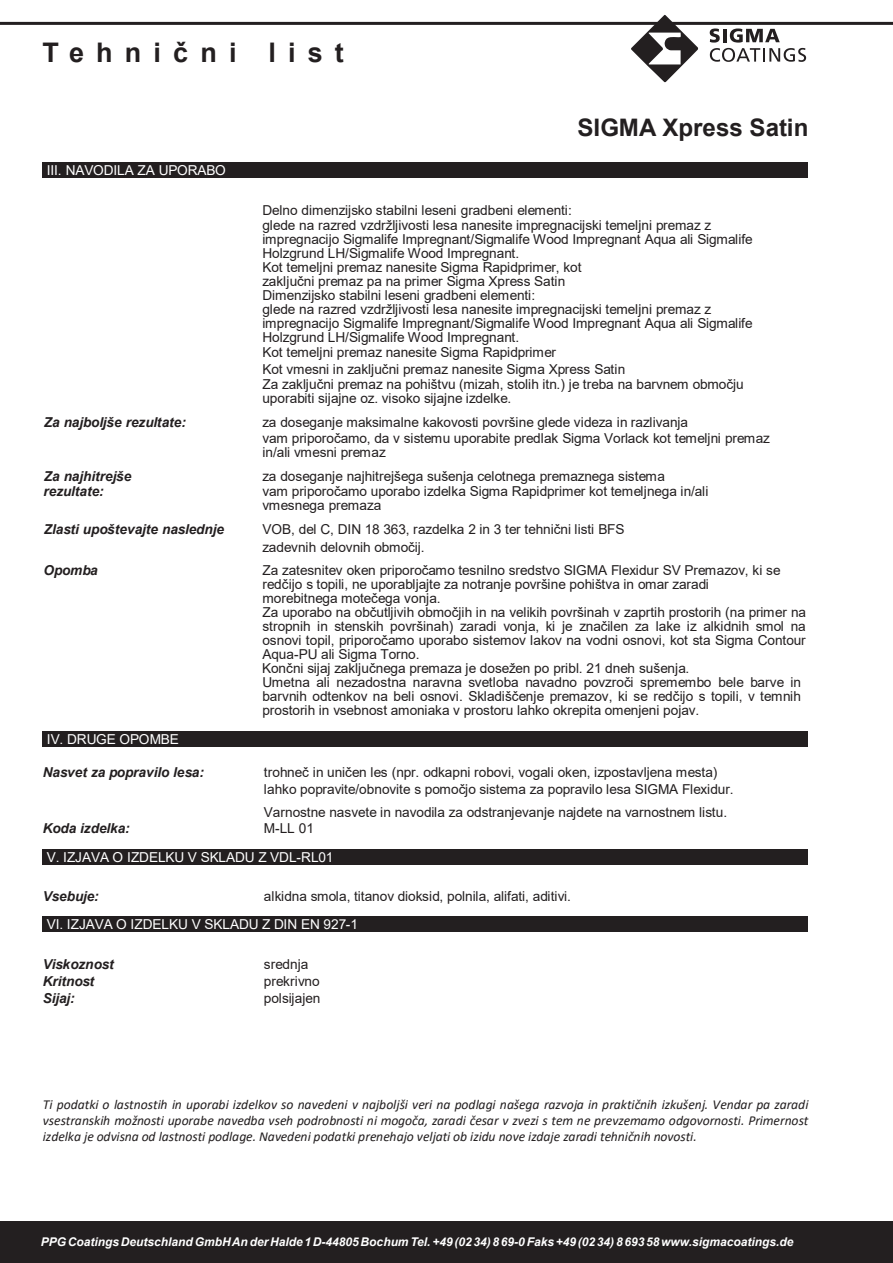
<style>
.page{position:relative;width:893px;height:1263px;background:#fff}
.page>*{position:absolute;margin:0;border:0;box-sizing:border-box;transform-origin:0 0}
.t1{font:700 27px "Arial";letter-spacing:.45em;color:#231f20}
.t2{font:700 26.25px "Arial";letter-spacing:.5em;color:#231f20}
.t3{font:700 24.15px "Arial";color:#231f20}
.t4{font:13.65px/14px "Arial";letter-spacing:-.005em;color:#231f20}
.t5{font:italic 13.65px/15.6px "Calibri";letter-spacing:-.01em;color:#231f20;text-align:justify}
.t6{font:italic 700 13.65px "Arial";letter-spacing:-.005em;color:#231f20}
.t7{font:13.65px "Arial";letter-spacing:-.01em;color:#fff}
.t8{font:italic 13.65px "Lucida Sans";color:#fff}
.t9{font:italic 700 12px "Arial";color:#fff}
</style>
<div class="page">
<div style="left:0;top:1221px;width:893px;height:42px;background:#231f20"></div>
<hr style="left:0;top:22px;width:893px;height:3px;background:#231f20">
<svg style="left:631px;top:15px;width:67px;height:67px"></svg>
<svg style="left:710px;top:29px;width:96px;height:33px"></svg>
<div style="left:43px;top:162px;width:765px;height:16px;background:#231f20"></div>
<div style="left:43px;top:731px;width:765px;height:16px;background:#231f20"></div>
<div style="left:43px;top:849px;width:765px;height:16px;background:#231f20"></div>
<div style="left:43px;top:916px;width:765px;height:15px;background:#231f20"></div>
<h2 class="t2" style="left:42px;top:33px;width:39px">T e</h2>
<h2 class="t2" style="left:123px;top:33px;width:141px">hnični</h2>
<h1 class="t1" style="left:43px;top:33px;width:303px">Tehnični list</h1>
<p class="t7" style="left:47px;top:161px;width:181px">III. NAVODILA ZA UPORABO</p>
<h3 class="t3" style="left:577px;top:110px;width:233px">SIGMA Xpress Satin</h3>
<p class="t4" style="left:262px;top:202px;width:451px;line-height:15.5px">Delno dimenzijsko stabilni leseni gradbeni elementi:<br>glede na razred vzdržljivosti lesa nanesite impregnacijski temeljni premaz z</p>
<p class="t4" style="left:262px;top:232px;width:492px">impregnacijo Sigmalife Impregnant/Sigmalife Wood Impregnant Aqua ali Sigmalife Holzgrund LH/Sigmalife Wood Impregnant.<br>Kot temeljni premaz nanesite Sigma Rapidprimer, kot<br>zaključni premaz pa na primer Sigma Xpress Satin<br>Dimenzijsko stabilni leseni gradbeni elementi:<br>glede na razred vzdržljivosti lesa nanesite impregnacijski temeljni premaz z impregnacijo Sigmalife Impregnant/Sigmalife Wood Impregnant Aqua ali Sigmalife Holzgrund LH/Sigmalife Wood Impregnant.<br>Kot temeljni premaz nanesite Sigma Rapidprimer</p>
<p class="t4" style="left:262px;top:362px;width:483px;line-height:14.5px">Kot vmesni in zaključni premaz nanesite Sigma Xpress Satin<br>Za zaključni premaz na pohištvu (mizah, stolih itn.) je treba na barvnem območju uporabiti sijajne oz. visoko sijajne izdelke.</p>
<p class="t6" style="left:44px;top:413px;width:144px">Za najboljše rezultate:</p>
<p class="t4" style="left:262px;top:414px;width:509px;line-height:15.9px">za doseganje maksimalne kakovosti površine glede videza in razlivanja<br>vam priporočamo, da v sistemu uporabite predlak Sigma Vorlack kot temeljni premaz</p>
<p class="t4" style="left:262px;top:445px;width:125px">in/ali vmesni premaz</p>
<p class="t6" style="left:44px;top:467px;width:89px">Za najhitrejše</p>
<p class="t4" style="left:262px;top:469px;width:404px">za doseganje najhitrejšega sušenja celotnega premaznega sistema</p>
<p class="t6" style="left:44px;top:482px;width:62px">rezultate:</p>
<p class="t4" style="left:262px;top:484px;width:447px">vam priporočamo uporabo izdelka Sigma Rapidprimer kot temeljnega in/ali vmesnega premaza</p>
<p class="t6" style="left:44px;top:520px;width:182px">Zlasti upoštevajte naslednje</p>
<p class="t4" style="left:262px;top:520px;width:364px;line-height:18px">VOB, del C, DIN 18 363, razdelka 2 in 3 ter tehnični listi BFS zadevnih delovnih območij.</p>
<p class="t6" style="left:44px;top:561px;width:56px">Opomba</p>
<p class="t4" style="left:262px;top:563px;width:546px">Za zatesnitev oken priporočamo tesnilno sredstvo SIGMA Flexidur SV Premazov, ki se redčijo s topili, ne uporabljajte za notranje površine pohištva in omar zaradi<br>morebitnega motečega vonja.<br>Za uporabo na občutljivih območjih in na velikih površinah v zaprtih prostorih (na primer na stropnih in stenskih površinah) zaradi vonja, ki je značilen za lake iz alkidnih smol na osnovi topil, priporočamo uporabo sistemov lakov na vodni osnovi, kot sta Sigma Contour Aqua-PU ali Sigma Torno.<br>Končni sijaj zaključnega premaza je dosežen po pribl. 21 dneh sušenja.<br>Umetna ali nezadostna naravna svetloba navadno povzroči spremembo bele barve in barvnih odtenkov na beli osnovi. Skladiščenje premazov, ki se redčijo s topili, v temnih prostorih in vsebnost amoniaka v prostoru lahko okrepita omenjeni pojav.</p>
<p class="t7" style="left:47px;top:730px;width:134px">IV. DRUGE OPOMBE</p>
<p class="t6" style="left:43px;top:763px;width:163px">Nasvet za popravilo lesa:</p>
<p class="t4" style="left:264px;top:763px;width:471px;line-height:17.2px">trohneč in uničen les (npr. odkapni robovi, vogali oken, izpostavljena mesta) lahko popravite/obnovite s pomočjo sistema za popravilo lesa SIGMA Flexidur.</p>
<p class="t4" style="left:264px;top:805px;width:465px">Varnostne nasvete in navodila za odstranjevanje najdete na varnostnem listu.</p>
<p class="t6" style="left:43px;top:819px;width:89px">Koda izdelka:</p>
<p class="t4" style="left:264px;top:821px;width:52px">M-LL 01</p>
<p class="t7" style="left:47px;top:848px;width:288px">V. IZJAVA O IZDELKU V SKLADU Z VDL-RL01</p>
<p class="t6" style="left:43px;top:887px;width:58px">Vsebuje:</p>
<p class="t4" style="left:264px;top:889px;width:308px">alkidna smola, titanov dioksid, polnila, alifati, aditivi.</p>
<p class="t7" style="left:47px;top:914px;width:313px">VI. IZJAVA O IZDELKU V SKLADU Z DIN EN 927-1</p>
<p class="t6" style="left:43px;top:955px;width:72px">Viskoznost</p>
<p class="t4" style="left:264px;top:957px;width:46px">srednja</p>
<p class="t6" style="left:43px;top:972px;width:53px">Kritnost</p>
<p class="t4" style="left:264px;top:974px;width:57px">prekrivno</p>
<p class="t6" style="left:43px;top:989px;width:33px">Sijaj:</p>
<p class="t4" style="left:264px;top:991px;width:58px">polsijajen</p>
<p class="t5" style="left:43px;top:1096px;width:767px">Ti podatki o lastnostih in uporabi izdelkov so navedeni v najboljši veri na podlagi našega razvoja in praktičnih izkušenj. Vendar pa zaradi vsestranskih možnosti uporabe navedba vseh podrobnosti ni mogoča, zaradi česar v zvezi s tem ne prevzemamo odgovornosti. Primernost izdelka je odvisna od lastnosti podlage. Navedeni podatki prenehajo veljati ob izidu nove izdaje zaradi tehničnih novosti.</p>
<p class="t8" style="left:43px;top:1234px;width:770px">PPG Coatings Deutschland GmbH An der Halde 1 D-44805 Bochum Tel. +49 (02 34) 8 690 Faks +49 (02 34) 8 693 58</p>
<p class="t9" style="left:41px;top:1234px;width:754px">PPG Coatings Deutschland GmbH An der Halde 1 D-44805 Bochum Tel. +49 (02 34) 8 69-0 Faks +49 (02 34) 8 693 58 www.sigmacoatings.de</p>
</div>
